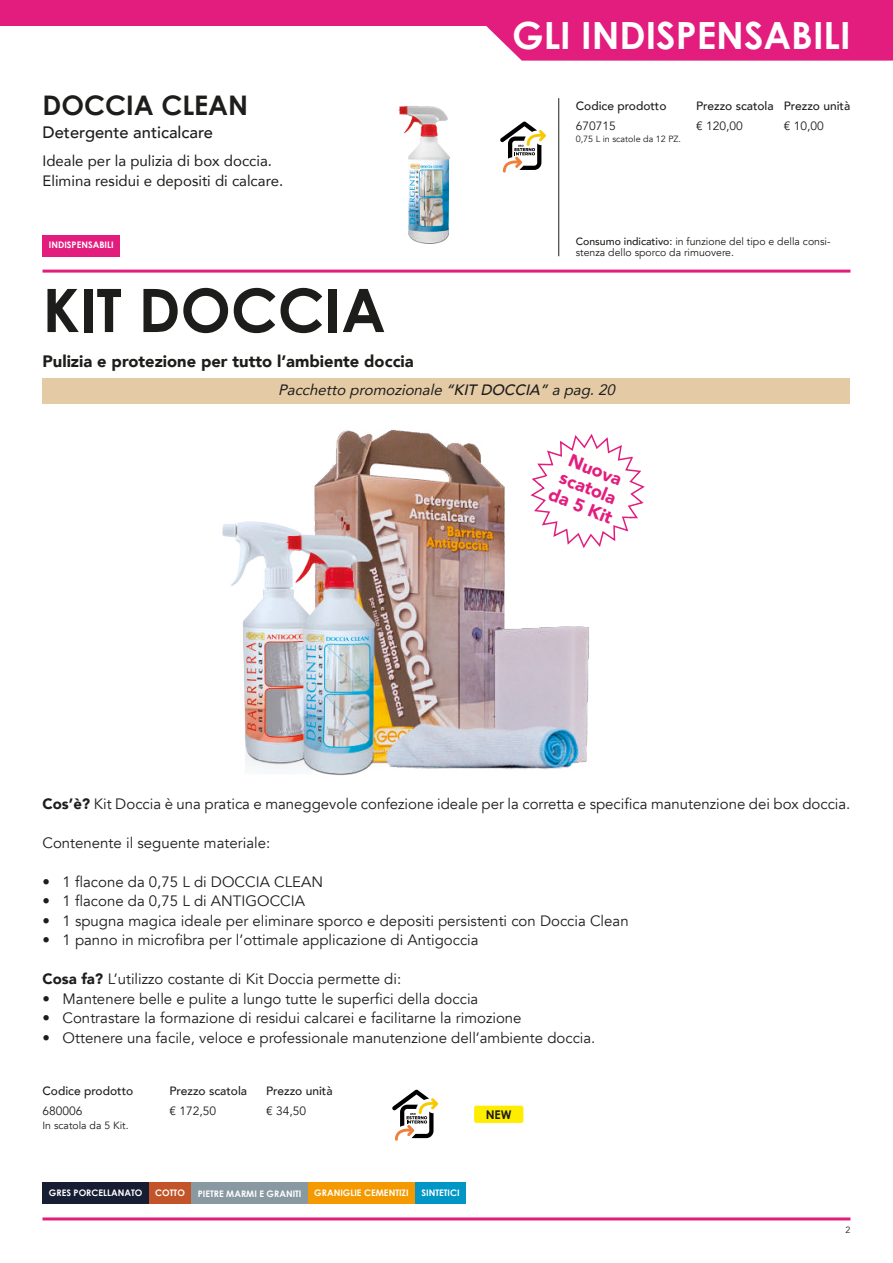
<style>
.page{position:relative;width:893px;height:1263px;background:#fff}
.page>*{position:absolute;margin:0;border:0;box-sizing:border-box;transform-origin:0 0}
.t1{font:700 60px "Century Gothic";color:#1d1d1b}
.t2{font:700 37.5px "Century Gothic";color:#fff}
.t3{font:700 27px "Century Gothic";color:#1d1d1b}
.t4{font:900 18px/19.5px "Avenir";color:#e31d7e;text-align:center}
.t5{font:900 16.5px "Avenir";color:#1d1d1b}
.t6{font:500 16.5px "Avenir";color:#1d1d1b}
.t7{font:15px "Avenir";color:#1d1d1b}
.t8{font:15px/19.5px "Avenir";color:#1d1d1b}
.t9{font:italic 15px "Avenir";color:#1d1d1b}
.t10{font:500 12px "Avenir";color:#1d1d1b}
.t11{font:12px "Avenir";color:#1d1d1b}
.t12{font:700 12px "Century Gothic";color:#1d1d1b}
.t13{font:10.5px/10.5px "Avenir";color:#1d1d1b}
.t14{font:700 9px "Century Gothic";color:#fff}
.t15{font:9px "Avenir";color:#1d1d1b}
.s1{font-weight:500}
.s2{font-weight:900}
</style>
<div class="page">
<div style="left:43px;top:235px;width:77px;height:21px;background:#e31d7e"></div>
<div style="left:0;top:0;width:893px;height:26px;background:#e31d7e"></div>
<svg style="left:486px;top:26px;width:407px;height:35px"></svg>
<hr style="left:43px;top:270px;width:807px;height:3px;background:#e31d7e">
<img style="left:398px;top:105px;width:52px;height:139px">
<hr style="left:558px;top:98px;width:1px;height:158px;background:#1d1d1b">
<svg style="left:500px;top:121px;width:46px;height:52px"></svg>
<hr style="left:43px;top:1217px;width:807px;height:3px;background:#e31d7e">
<div style="left:149px;top:1182px;width:42px;height:22px;background:#c3542a"></div>
<div style="left:308px;top:1182px;width:107px;height:22px;background:#f49900"></div>
<div style="left:191px;top:1182px;width:117px;height:22px;background:#8999a2"></div>
<div style="left:43px;top:1182px;width:106px;height:22px;background:#171e34"></div>
<div style="left:415px;top:1182px;width:51px;height:22px;background:#0096c6"></div>
<img style="left:222px;top:430px;width:367px;height:346px">
<svg style="left:392px;top:1089px;width:46px;height:52px"></svg>
<svg style="left:529px;top:432px;width:116px;height:118px"></svg>
<div style="left:43px;top:379px;width:807px;height:25px;background:#e4cba6"></div>
<div style="left:474px;top:1106px;width:49px;height:17px;background:#ffed00;border-radius:2px"></div>
<h3 class="t3" style="left:43px;top:85px;width:207px">DOCCIA CLEAN</h3>
<p class="t6" style="left:43px;top:118px;width:172px">Detergente anticalcare</p>
<p class="t8" style="left:43px;top:151px;width:242px">Ideale per la pulizia di box doccia.<br>Elimina residui e depositi di calcare.</p>
<p class="t14" style="left:49px;top:238px;width:66px">INDISPENSABILI</p>
<h1 class="t1" style="left:43px;top:265px;width:345px">KIT DOCCIA</h1>
<p class="t5" style="left:43px;top:347px;width:373px">Pulizia e protezione per tutto l’ambiente doccia</p>
<h2 class="t2" style="left:512px;top:7px;width:340px">GLI INDISPENSABILI</h2>
<p class="t10" style="left:576px;top:96px;width:92px">Codice prodotto</p>
<p class="t11" style="left:576px;top:119px;width:42px">670715</p>
<p class="t15" style="left:576px;top:134px;width:107px">0,75 L in scatole da 12 PZ.</p>
<p class="t10" style="left:696px;top:96px;width:156px">Prezzo scatola Prezzo unità</p>
<p class="t11" style="left:696px;top:119px;width:48px">€ 120,00</p>
<p class="t11" style="left:784px;top:119px;width:42px">€ 10,00</p>
<p class="t13" style="left:576px;top:237px;width:256px"><span class="s1">Consumo indicativo:</span> in funzione del tipo e della consi&shy;stenza dello sporco da rimuovere.</p>
<p class="t9" style="left:278px;top:378px;width:343px">Pacchettopromozionale<span class="s1">“KITDOCCIA”</span>apag.20</p>
<p class="t4" style="left:568px;top:448px;width:69px;rotate:22deg">Nuova scatola da 5 Kit</p>
<p class="t7" style="left:43px;top:794px;width:809px"><span class="s2">Cos’è?</span> Kit Doccia è una pratica e maneggevole confezione ideale per la corretta e specifica manutenzione dei box doccia.</p>
<p class="t7" style="left:43px;top:833px;width:229px">Contenente il seguente materiale:</p>
<p class="t7" style="left:43px;top:872px;width:282px">• 1 flacone da 0,75 L di DOCCIA CLEAN</p>
<p class="t7" style="left:43px;top:892px;width:264px">• 1 flacone da 0,75 L di ANTIGOCCIA</p>
<p class="t7" style="left:43px;top:911px;width:588px">• 1 spugna magica ideale per eliminare sporco e depositi persistenti con Doccia Clean</p>
<p class="t7" style="left:43px;top:931px;width:438px">• 1 panno in microfibra per l’ottimale applicazione di Antigoccia</p>
<p class="t7" style="left:43px;top:970px;width:360px"><span class="s2">Cosa fa?</span> L’utilizzo costante di Kit Doccia permette di:</p>
<p class="t7" style="left:43px;top:989px;width:437px">• Mantenere belle e pulite a lungo tutte le superfici della doccia</p>
<p class="t7" style="left:43px;top:1009px;width:481px">• Contrastare la formazione di residui calcarei e facilitarne la rimozione</p>
<p class="t7" style="left:43px;top:1028px;width:554px">• Ottenere una facile, veloce e professionale manutenzione dell’ambiente doccia.</p>
<p class="t10" style="left:43px;top:1080px;width:92px">Codice prodotto</p>
<p class="t11" style="left:43px;top:1104px;width:42px">680006</p>
<p class="t13" style="left:43px;top:1120px;width:88px">In scatola da 5 Kit.</p>
<p class="t10" style="left:169px;top:1080px;width:79px">Prezzo scatola</p>
<p class="t10" style="left:266px;top:1080px;width:68px">Prezzo unità</p>
<p class="t11" style="left:266px;top:1104px;width:42px">€ 34,50</p>
<p class="t11" style="left:169px;top:1104px;width:48px">€ 172,50</p>
<p class="t12" style="left:486px;top:1105px;width:27px">NEW</p>
<p class="t14" style="left:49px;top:1186px;width:95px">GRES PORCELLANATO</p>
<p class="t14" style="left:155px;top:1186px;width:31px">COTTO</p>
<p class="t14" style="left:198px;top:1186px;width:105px">PIETRE MARMI E GRANITI</p>
<p class="t14" style="left:314px;top:1186px;width:96px">GRANIGLIE CEMENTIZI</p>
<p class="t14" style="left:421px;top:1186px;width:40px">SINTETICI</p>
<p class="t15" style="left:845px;top:1224px;width:7px">2</p>
</div>
